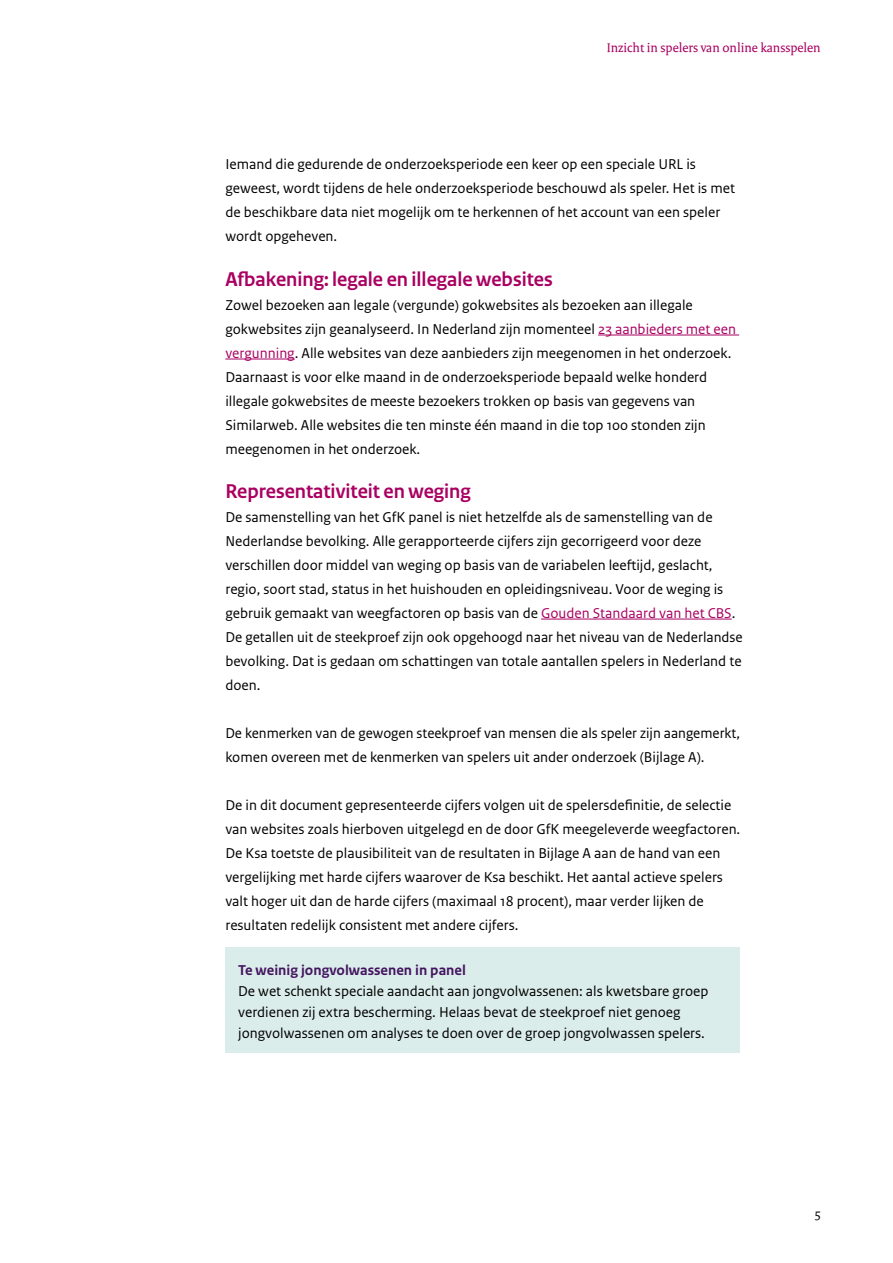
<style>
.page{position:relative;width:893px;height:1263px;background:#fff}
.page>*{position:absolute;margin:0;border:0;box-sizing:border-box;transform-origin:0 0}
.t1{font:700 21px "Rijksoverheid Sans Heading";color:#a90061}
.t2{font:15px/24px "Rijksoverheid Sans Text";color:#000}
.t3{font:700 15px "Rijksoverheid Sans Text";color:#43145f}
.t4{font:13.5px "Rijksoverheid Serif";color:#a90061}
.t5{font:13.5px "Rijksoverheid Serif";color:#000}
.s1{color:#a90061}
</style>
<div class="page">
<hr style="left:598px;top:335px;width:141px;height:1px;background:#a90061">
<hr style="left:225px;top:359px;width:70px;height:1px;background:#a90061">
<hr style="left:541px;top:619px;width:191px;height:1px;background:#a90061">
<div style="left:225px;top:947px;width:515px;height:43px;background:#dbedea"></div>
<div style="left:225px;top:968px;width:515px;height:85px;background:#dbedea"></div>
<p class="t4" style="left:607px;top:39px;width:215px">Inzicht in spelers van online kansspelen</p>
<p class="t2" style="left:225px;top:153px;width:511px">Iemand die gedurende de onderzoeksperiode een keer op een speciale URL is geweest, wordt tijdens de hele onderzoeksperiode beschouwd als speler. Het is met de beschikbare data niet mogelijk om te herkennen of het account van een speler wordt opgeheven.</p>
<h1 class="t1" style="left:225px;top:267px;width:329px">Afbakening: legale en illegale websites</h1>
<p class="t2" style="left:225px;top:293px;width:512px">Zowel bezoeken aan legale (vergunde) gokwebsites als bezoeken aan illegale gokwebsites zijn geanalyseerd. In Nederland zijn momenteel <span class="s1">23 aanbieders met een vergunning</span>. Alle websites van deze aanbieders zijn meegenomen in het onderzoek.<br>Daarnaast is voor elke maand in de onderzoeksperiode bepaald welke honderd illegale gokwebsites de meeste bezoekers trokken op basis van gegevens van Similarweb. Alle websites die ten minste één maand in die top 100 stonden zijn meegenomen in het onderzoek.</p>
<h1 class="t1" style="left:225px;top:479px;width:247px">Representativiteit en weging</h1>
<p class="t2" style="left:225px;top:505px;width:519px">De samenstelling van het GfK panel is niet hetzelfde als de samenstelling van de Nederlandse bevolking. Alle gerapporteerde cijfers zijn gecorrigeerd voor deze verschillen door middel van weging op basis van de variabelen leeftijd, geslacht, regio, soort stad, status in het huishouden en opleidingsniveau. Voor de weging is gebruik gemaakt van weegfactoren op basis van de <span class="s1">Gouden Standaard van het CBS</span>.<br>De getallen uit de steekproef zijn ook opgehoogd naar het niveau van de Nederlandse bevolking. Dat is gedaan om schattingen van totale aantallen spelers in Nederland te doen.</p>
<p class="t2" style="left:225px;top:721px;width:516px">De kenmerken van de gewogen steekproef van mensen die als speler zijn aangemerkt, komen overeen met de kenmerken van spelers uit ander onderzoek (Bijlage A).</p>
<p class="t2" style="left:225px;top:793px;width:516px">De in dit document gepresenteerde cijfers volgen uit de spelersdefinitie, de selectie van websites zoals hierboven uitgelegd en de door GfK meegeleverde weegfactoren.<br>De Ksa toetste de plausibiliteit van de resultaten in Bijlage A aan de hand van een vergelijking met harde cijfers waarover de Ksa beschikt. Het aantal actieve spelers valt hoger uit dan de harde cijfers (maximaal 18 procent), maar verder lijken de resultaten redelijk consistent met andere cijfers.</p>
<p class="t3" style="left:238px;top:961px;width:229px">Te weinig jongvolwassenen in panel</p>
<p class="t2" style="left:238px;top:980px;width:472px;line-height:21px">De wet schenkt speciale aandacht aan jongvolwassenen: als kwetsbare groep verdienen zij extra bescherming. Helaas bevat de steekproef niet genoeg jongvolwassenen om analyses te doen over de groep jongvolwassen spelers.</p>
<p class="t5" style="left:815px;top:1205px;width:7px">5</p>
</div>
